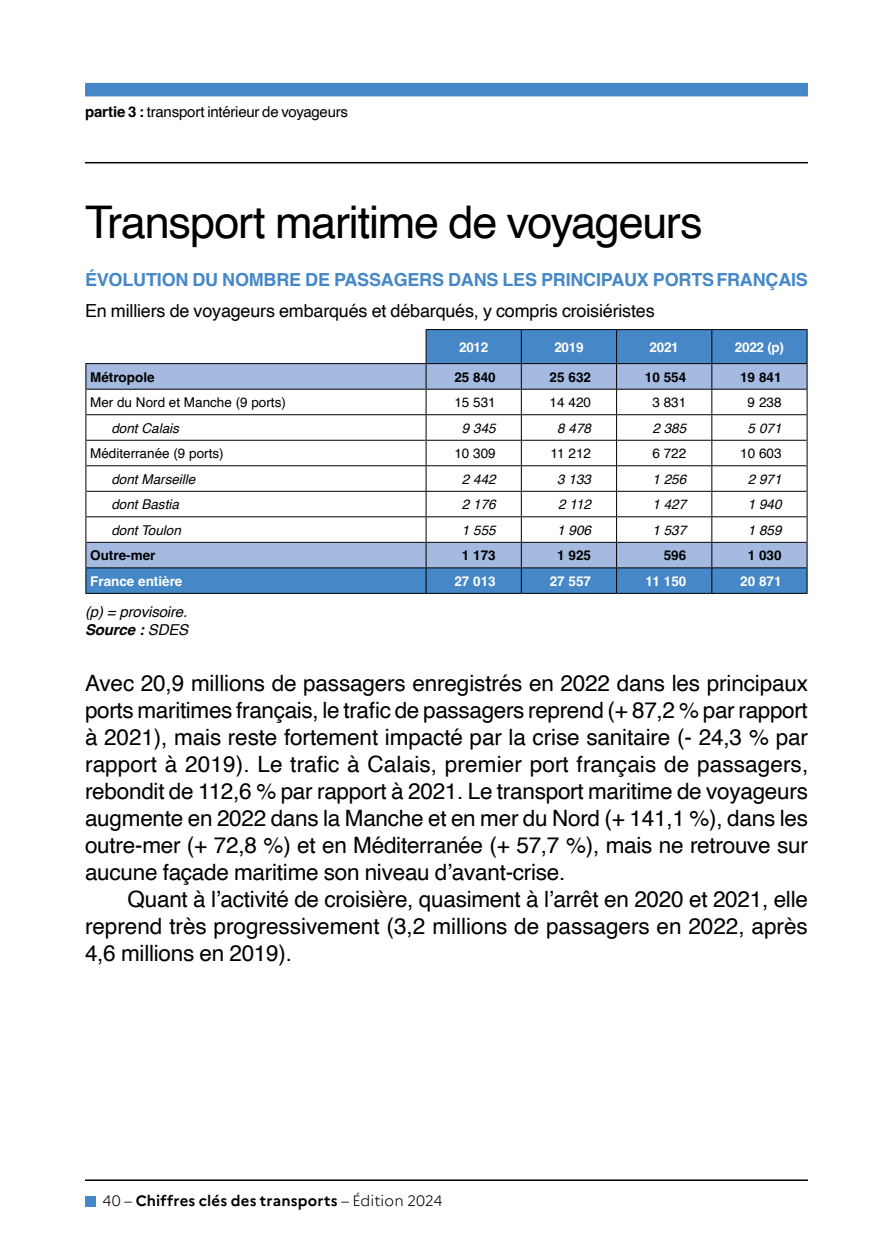
<style>
.page{position:relative;width:893px;height:1259px;background:#fff}
.page>*{position:absolute;margin:0;border:0;box-sizing:border-box;transform-origin:0 0}
.t1{font:45px "Helvetica";letter-spacing:-.03em;color:#000}
.t2{font:22.5px/27px "Helvetica";letter-spacing:-.01em;color:#000;text-align:justify}
.t3{font:18px "Helvetica";letter-spacing:-.01em;color:#000}
.t4{font:700 18px "Helvetica";letter-spacing:-.01em;color:#4587c7}
.t5{font:700 15px "Marianne";letter-spacing:.01em;color:#000}
.t6{font:15px "Helvetica";letter-spacing:-.015em;color:#000}
.t7{font:italic 15px/18px "Helvetica";letter-spacing:-.01em;color:#000}
.t8{font:italic 13.5px "Helvetica";color:#000}
.t9{font:13.5px "Helvetica";color:#000}
.t10{font:700 13.5px "Helvetica";color:#000}
.t11{font:700 13.5px "Helvetica";color:#fff}
.s1{font-weight:700}
.s2{font-weight:300}
</style>
<div class="page">
<div style="left:85px;top:83px;width:723px;height:13px;background:#4587c7"></div>
<hr style="left:85px;top:162px;width:723px;height:1px;background:#000">
<hr style="left:85px;top:1179px;width:723px;height:2px;background:#000">
<div style="left:85px;top:1195px;width:11px;height:11px;background:#4587c7"></div>
<svg style="left:86px;top:329px;width:721px;height:264px;fill:#4587c7"></svg>
<div style="left:86px;top:364px;width:721px;height:203px;background:#a4bae1"></div>
<svg style="left:86px;top:390px;width:721px;height:152px"></svg>
<svg style="left:711px;top:364px;width:1px;height:229px"></svg>
<hr style="left:426px;top:330px;width:1px;height:33px;background:#000">
<hr style="left:521px;top:330px;width:1px;height:33px;background:#000">
<hr style="left:616px;top:330px;width:1px;height:33px;background:#000">
<hr style="left:711px;top:330px;width:1px;height:33px;background:#000">
<hr style="left:85px;top:567px;width:341px;height:1px;background:#000">
<hr style="left:426px;top:567px;width:95px;height:1px;background:#000">
<hr style="left:521px;top:567px;width:96px;height:1px;background:#000">
<hr style="left:617px;top:567px;width:95px;height:1px;background:#000">
<hr style="left:712px;top:567px;width:95px;height:1px;background:#000">
<hr style="left:86px;top:389px;width:340px;height:1px;background:#000">
<hr style="left:426px;top:389px;width:95px;height:1px;background:#000">
<hr style="left:522px;top:389px;width:94px;height:1px;background:#000">
<hr style="left:617px;top:389px;width:95px;height:1px;background:#000">
<hr style="left:712px;top:389px;width:95px;height:1px;background:#000">
<hr style="left:86px;top:440px;width:340px;height:1px;background:#000">
<hr style="left:426px;top:440px;width:95px;height:1px;background:#000">
<hr style="left:522px;top:440px;width:94px;height:1px;background:#000">
<hr style="left:617px;top:440px;width:95px;height:1px;background:#000">
<hr style="left:712px;top:440px;width:95px;height:1px;background:#000">
<hr style="left:426px;top:465px;width:95px;height:1px;background:#000">
<hr style="left:522px;top:465px;width:94px;height:1px;background:#000">
<hr style="left:617px;top:465px;width:95px;height:1px;background:#000">
<hr style="left:712px;top:465px;width:95px;height:1px;background:#000">
<hr style="left:86px;top:542px;width:340px;height:1px;background:#000">
<hr style="left:426px;top:542px;width:95px;height:1px;background:#000">
<hr style="left:522px;top:542px;width:94px;height:1px;background:#000">
<hr style="left:617px;top:542px;width:95px;height:1px;background:#000">
<hr style="left:712px;top:542px;width:95px;height:1px;background:#000">
<hr style="left:85px;top:593px;width:341px;height:1px;background:#000">
<hr style="left:426px;top:593px;width:95px;height:1px;background:#000">
<hr style="left:521px;top:593px;width:96px;height:1px;background:#000">
<hr style="left:617px;top:593px;width:95px;height:1px;background:#000">
<hr style="left:712px;top:593px;width:95px;height:1px;background:#000">
<svg style="left:85px;top:364px;width:1px;height:229px"></svg>
<svg style="left:807px;top:364px;width:1px;height:229px"></svg>
<svg style="left:426px;top:364px;width:1px;height:229px"></svg>
<svg style="left:521px;top:364px;width:1px;height:229px"></svg>
<svg style="left:616px;top:364px;width:1px;height:229px"></svg>
<hr style="left:426px;top:329px;width:95px;height:1px;background:#000">
<hr style="left:521px;top:329px;width:96px;height:1px;background:#000">
<hr style="left:617px;top:329px;width:95px;height:1px;background:#000">
<hr style="left:712px;top:329px;width:95px;height:1px;background:#000">
<hr style="left:807px;top:330px;width:1px;height:33px;background:#000">
<hr style="left:85px;top:363px;width:341px;height:1px;background:#000">
<hr style="left:426px;top:363px;width:95px;height:1px;background:#000">
<hr style="left:521px;top:363px;width:96px;height:1px;background:#000">
<hr style="left:617px;top:363px;width:95px;height:1px;background:#000">
<hr style="left:712px;top:363px;width:95px;height:1px;background:#000">
<hr style="left:426px;top:414px;width:95px;height:1px;background:#000">
<hr style="left:521px;top:414px;width:96px;height:1px;background:#000">
<hr style="left:617px;top:414px;width:95px;height:1px;background:#000">
<hr style="left:712px;top:414px;width:95px;height:1px;background:#000">
<hr style="left:426px;top:491px;width:95px;height:1px;background:#000">
<hr style="left:521px;top:491px;width:96px;height:1px;background:#000">
<hr style="left:617px;top:491px;width:95px;height:1px;background:#000">
<hr style="left:712px;top:491px;width:95px;height:1px;background:#000">
<hr style="left:426px;top:516px;width:95px;height:1px;background:#000">
<hr style="left:521px;top:516px;width:96px;height:1px;background:#000">
<hr style="left:617px;top:516px;width:95px;height:1px;background:#000">
<hr style="left:712px;top:516px;width:95px;height:1px;background:#000">
<hr style="left:86px;top:414px;width:340px;height:1px;background:#000">
<hr style="left:86px;top:465px;width:340px;height:1px;background:#000">
<hr style="left:86px;top:491px;width:340px;height:1px;background:#000">
<hr style="left:86px;top:516px;width:340px;height:1px;background:#000">
<p class="t6" style="left:85px;top:100px;width:265px"><span class="s1">partie 3 :</span> transport intérieur de voyageurs</p>
<h1 class="t1" style="left:85px;top:188px;width:619px">Transport maritime de voyageurs</h1>
<p class="t4" style="left:85px;top:269px;width:724px">ÉVOLUTION DU NOMBRE DE PASSAGERS DANS LES PRINCIPAUX PORTSFRANÇAIS</p>
<p class="t3" style="left:85px;top:297px;width:571px">En milliers de voyageurs embarqués et débarqués, y compris croisiéristes</p>
<p class="t11" style="left:459px;top:339px;width:31px">2012</p>
<p class="t11" style="left:554px;top:339px;width:31px">2019</p>
<p class="t11" style="left:650px;top:339px;width:31px">2021</p>
<p class="t11" style="left:735px;top:339px;width:51px">2022 (p)</p>
<p class="t10" style="left:90px;top:368px;width:66px">Métropole</p>
<p class="t10" style="left:454px;top:368px;width:43px">25 840</p>
<p class="t10" style="left:550px;top:368px;width:43px">25 632</p>
<p class="t10" style="left:645px;top:368px;width:43px">10 554</p>
<p class="t10" style="left:740px;top:368px;width:43px">19 841</p>
<p class="t9" style="left:90px;top:392px;width:197px">Mer du Nord et Manche (9 ports)</p>
<p class="t9" style="left:454px;top:392px;width:43px">15 531</p>
<p class="t9" style="left:550px;top:392px;width:43px">14 420</p>
<p class="t9" style="left:652px;top:392px;width:35px">3 831</p>
<p class="t9" style="left:748px;top:392px;width:35px">9 238</p>
<p class="t8" style="left:111px;top:417px;width:69px">dont Calais</p>
<p class="t8" style="left:462px;top:417px;width:35px">9 345</p>
<p class="t8" style="left:557px;top:417px;width:35px">8 478</p>
<p class="t8" style="left:652px;top:417px;width:35px">2 385</p>
<p class="t8" style="left:748px;top:417px;width:35px">5 071</p>
<p class="t9" style="left:90px;top:443px;width:135px">Méditerranée (9 ports)</p>
<p class="t9" style="left:454px;top:443px;width:43px">10 309</p>
<p class="t9" style="left:551px;top:443px;width:42px">11 212</p>
<p class="t9" style="left:652px;top:443px;width:35px">6 722</p>
<p class="t9" style="left:740px;top:443px;width:43px">10 603</p>
<p class="t8" style="left:111px;top:468px;width:86px">dont Marseille</p>
<p class="t8" style="left:462px;top:468px;width:35px">2 442</p>
<p class="t8" style="left:557px;top:468px;width:35px">3 133</p>
<p class="t8" style="left:652px;top:468px;width:35px">1 256</p>
<p class="t8" style="left:748px;top:468px;width:35px">2 971</p>
<p class="t8" style="left:111px;top:494px;width:69px">dont Bastia</p>
<p class="t8" style="left:462px;top:494px;width:35px">2 176</p>
<p class="t8" style="left:558px;top:494px;width:34px">2 112</p>
<p class="t8" style="left:652px;top:494px;width:35px">1 427</p>
<p class="t8" style="left:748px;top:494px;width:35px">1 940</p>
<p class="t8" style="left:111px;top:519px;width:71px">dont Toulon</p>
<p class="t8" style="left:462px;top:519px;width:35px">1 555</p>
<p class="t8" style="left:557px;top:519px;width:35px">1 906</p>
<p class="t8" style="left:652px;top:519px;width:35px">1 537</p>
<p class="t8" style="left:748px;top:519px;width:35px">1 859</p>
<p class="t10" style="left:90px;top:547px;width:67px">Outre-mer</p>
<p class="t10" style="left:462px;top:547px;width:35px">1 173</p>
<p class="t10" style="left:557px;top:547px;width:35px">1 925</p>
<p class="t10" style="left:664px;top:547px;width:24px">596</p>
<p class="t10" style="left:748px;top:547px;width:35px">1 030</p>
<p class="t11" style="left:90px;top:573px;width:94px">France entière</p>
<p class="t11" style="left:454px;top:573px;width:43px">27 013</p>
<p class="t11" style="left:550px;top:573px;width:43px">27 557</p>
<p class="t11" style="left:646px;top:573px;width:42px">11 150</p>
<p class="t11" style="left:740px;top:573px;width:43px">20 871</p>
<p class="t7" style="left:85px;top:603px;width:105px">(p) = provisoire.<br><span class="s1">Source :</span> SDES</p>
<p class="t2" style="left:85px;top:670px;width:725px">Avec 20,9 millions de passagers enregistrés en 2022 dans les principaux ports maritimes français, le trafic de passagers reprend (+ 87,2 % par rapport à 2021), mais reste fortement impacté par la crise sanitaire (- 24,3 % par rapport à 2019). Le trafic à Calais, premier port français de passagers, rebondit de 112,6 % par rapport à 2021. Le transport maritime de voyageurs augmente en 2022 dans la Manche et en mer du Nord (+ 141,1 %), dans les outre-mer (+ 72,8 %) et en Méditerranée (+ 57,7 %), mais ne retrouve sur aucune façade maritime son niveau dʼavant-crise.</p>
<p class="t2" style="left:85px;top:886px;width:724px;text-indent:43px">Quant à lʼactivité de croisière, quasiment à lʼarrêt en 2020 et 2021, elle reprend très progressivement (3,2 millions de passagers en 2022, après 4,6 millions en 2019).</p>
<p class="t5" style="left:103px;top:1189px;width:341px"><span class="s2">40 –</span> Chiffres clés des transports <span class="s2">– Édition 2024</span></p>
</div>
